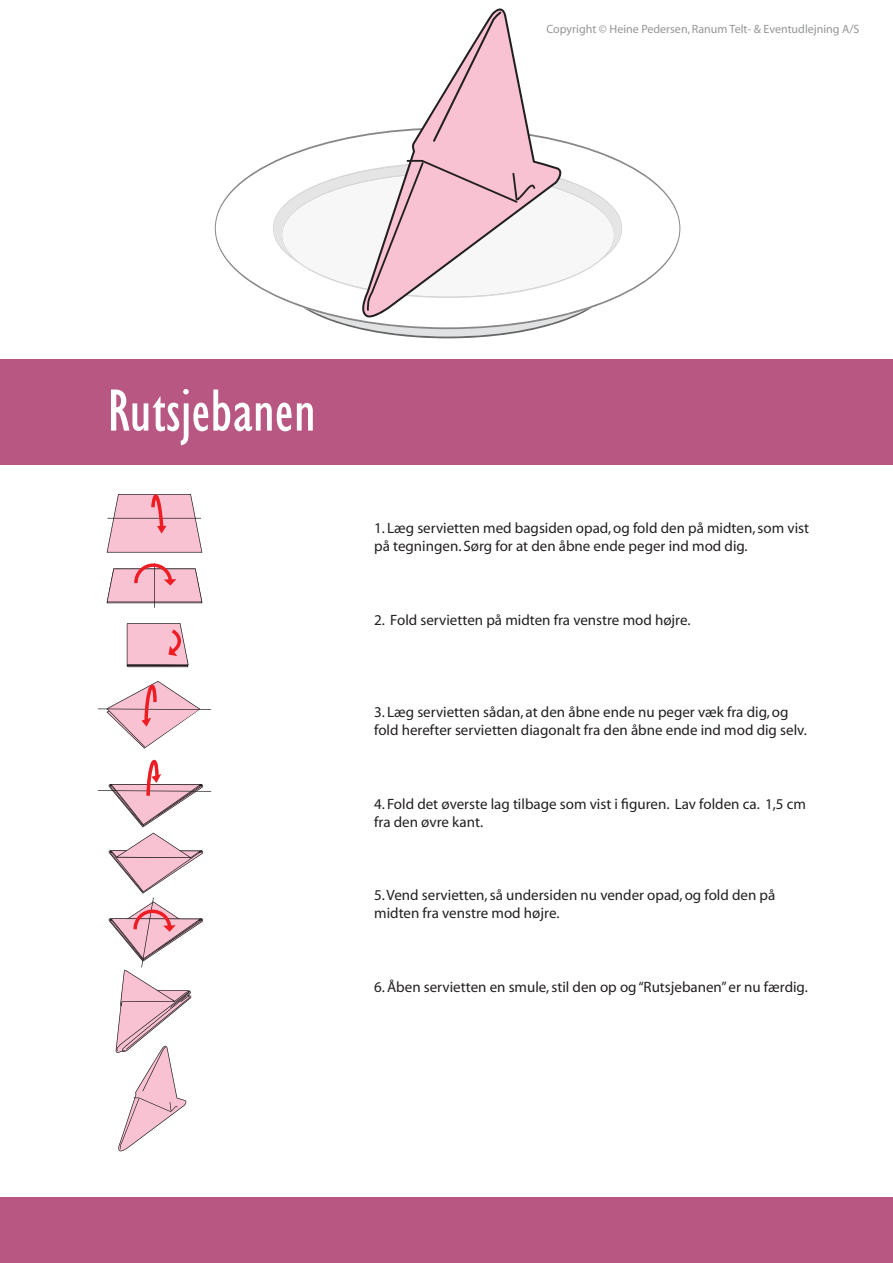
<style>
.page{position:relative;width:893px;height:1263px;background:#fff}
.page>*{position:absolute;margin:0;border:0;box-sizing:border-box;transform-origin:0 0}
.t1{font:condensed 61.5px "Gill Sans";color:#fff}
.t2{font:15px/18px "Myriad";color:#231f20}
.t3{font:12px "Myriad";color:#939598}
</style>
<div class="page">
<div style="left:1px;top:360px;width:892px;height:105px;background:#b85781"></div>
<div style="left:0;top:1198px;width:893px;height:65px;background:#b85781"></div>
<svg style="left:107px;top:563px;width:95px;height:45px"></svg>
<svg style="left:107px;top:494px;width:95px;height:59px;background:#eebcca"></svg>
<hr style="left:98px;top:708px;width:113px;height:2px;background:#231f20">
<hr style="left:98px;top:790px;width:113px;height:2px;background:#231f20">
<svg style="left:108px;top:833px;width:95px;height:61px"></svg>
<svg style="left:141px;top:897px;width:13px;height:70px"></svg>
<svg style="left:116px;top:970px;width:76px;height:182px"></svg>
<svg style="left:127px;top:623px;width:62px;height:44px;background:#e6b1bf"></svg>
<svg style="left:106px;top:681px;width:94px;height:68px"></svg>
<svg style="left:108px;top:759px;width:95px;height:68px"></svg>
<svg style="left:108px;top:901px;width:95px;height:61px"></svg>
<svg style="left:215px;top:134px;width:465px;height:162px"></svg>
<svg style="left:361px;top:8px;width:201px;height:152px"></svg>
<svg style="left:433px;top:12px;width:68px;height:130px"></svg>
<svg style="left:274px;top:160px;width:347px;height:178px"></svg>
<p class="t3" style="left:546px;top:23px;width:315px">Copyright © Heine Pedersen, Ranum Telt- &amp; Eventudlejning A/S</p>
<h1 class="t1" style="left:107px;top:374px;width:210px">Rutsjebanen</h1>
<p class="t2" style="left:374px;top:520px;width:436px">1. Læg servietten med bagsiden opad, og fold den på midten, som vist på tegningen. Sørg for at den åbne ende peger ind mod dig.</p>
<p class="t2" style="left:374px;top:612px;width:318px">2. Fold servietten på midten fra venstre mod højre.</p>
<p class="t2" style="left:374px;top:703px;width:434px">3. Læg servietten sådan, at den åbne ende nu peger væk fra dig, og fold herefter servietten diagonalt fra den åbne ende ind mod dig selv.</p>
<p class="t2" style="left:374px;top:795px;width:433px">4. Fold det øverste lag tilbage som vist i figuren. Lav folden ca. 1,5 cm fra den øvre kant.</p>
<p class="t2" style="left:374px;top:887px;width:403px">5.Vend servietten, så undersiden nu vender opad, og fold den på midten fra venstre mod højre.</p>
<p class="t2" style="left:374px;top:979px;width:435px">6. Åben servietten en smule, stil den op og“Rutsjebanen” er nu færdig.</p>
</div>
